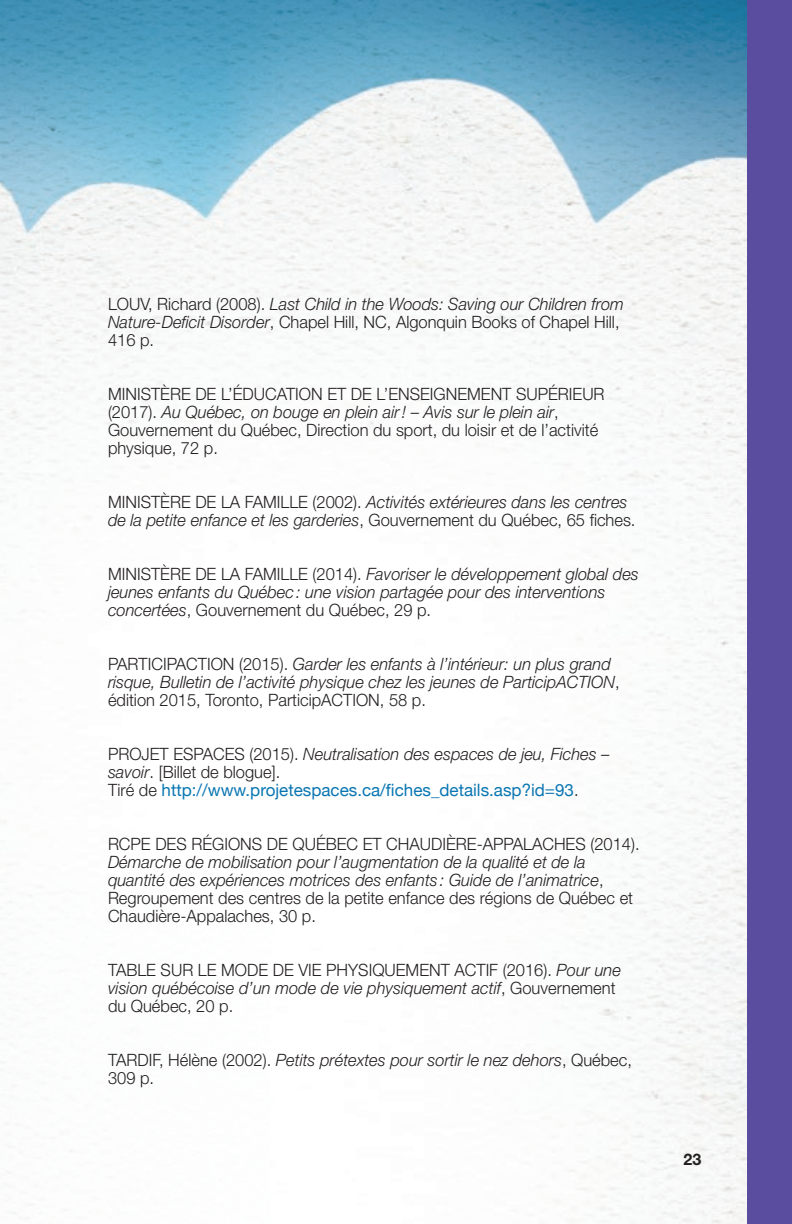
<style>
.page{position:relative;width:792px;height:1224px;background:#fff}
.page>*{position:absolute;margin:0;border:0;box-sizing:border-box;transform-origin:0 0}
.t1{font:italic 300 17px/18px "Helvetica Neue";color:#231f20}
.t2{font:300 17px/18px "Helvetica Neue";color:#231f20}
.t3{font:17px/18px "Helvetica Neue";color:#0976b3}
.t4{font:700 16px "Helvetica Neue";color:#231f20}
.s1{font-style:italic}
.s2{font-style:normal}
.s3{font-weight:300;color:#231f20}
.s4{font-weight:300;font-style:italic;color:#231f20}
</style>
<div class="page">
<div style="left:747px;top:0;width:45px;height:1224px;background:#5a4da0"></div>
<img style="left:0;top:0;width:747px;height:1224px">
<p class="t2" style="left:108px;top:295px;width:517px">LOUV, Richard (2008). <span class="s1">Last Child in the Woods: Saving our Children from<br>Nature-Deficit Disorder</span>, Chapel Hill, NC, Algonquin Books of Chapel Hill,<br>416 p.</p>
<p class="t2" style="left:108px;top:385px;width:498px">MINISTÈRE DE L’ÉDUCATION ET DE L’ENSEIGNEMENT SUPÉRIEUR (2017). <span class="s1">Au Québec, on bouge en plein air ! – Avis sur le plein air</span>, Gouvernement du Québec, Direction du sport, du loisir et de l’activité physique, 72 p.</p>
<p class="t1" style="left:108px;top:493px;width:529px"><span class="s2">MINISTÈRE DE LA FAMILLE (2002).</span> Activités extérieures dans les centres de la petite enfance et les garderies<span class="s2">, Gouvernement du Québec, 65 fiches.</span></p>
<p class="t1" style="left:108px;top:565px;width:532px"><span class="s2">MINISTÈRE DE LA FAMILLE (2014).</span> Favoriser le développement global des jeunes enfants du Québec : une vision partagée pour des interventions concertées<span class="s2">, Gouvernement du Québec, 29 p.</span></p>
<p class="t1" style="left:108px;top:655px;width:513px"><span class="s2">PARTICIPACTION (2015).</span> Garder les enfants à l’intérieur: un plus grand risque, Bulletin de l’activité physique chez les jeunes de ParticipACTION<span class="s2">, édition 2015, Toronto, ParticipACTION, 58 p.</span></p>
<p class="t3" style="left:108px;top:746px;width:503px"><span class="s3">PROJET ESPACES (2015).</span> <span class="s4">Neutralisation des espaces de jeu, Fiches – savoir</span><span class="s3">. [Billet de blogue].<br>Tiré de</span> http://www.projetespaces.ca/fiches_details.asp?id=93<span class="s3">.</span></p>
<p class="t2" style="left:108px;top:835px;width:533px">RCPE DES RÉGIONS DE QUÉBEC ET CHAUDIÈRE-APPALACHES (2014).</p>
<p class="t1" style="left:108px;top:853px;width:527px">Démarche de mobilisation pour l’augmentation de la qualité et de la quantité des expériences motrices des enfants : Guide de l’animatrice<span class="s2">, Regroupement des centres de la petite enfance des régions de Québec et Chaudière-Appalaches, 30 p.</span></p>
<p class="t2" style="left:108px;top:961px;width:515px">TABLE SUR LE MODE DE VIE PHYSIQUEMENT ACTIF (2016). <span class="s1">Pour une vision québécoise d’un mode de vie physiquement actif</span>, Gouvernement du Québec, 20 p.</p>
<p class="t1" style="left:108px;top:1051px;width:526px"><span class="s2">TARDIF, Hélène (2002).</span> Petits prétextes pour sortir le nez dehors<span class="s2">, Québec,<br>309 p.</span></p>
<p class="t4" style="left:684px;top:1149px;width:19px">23</p>
</div>
